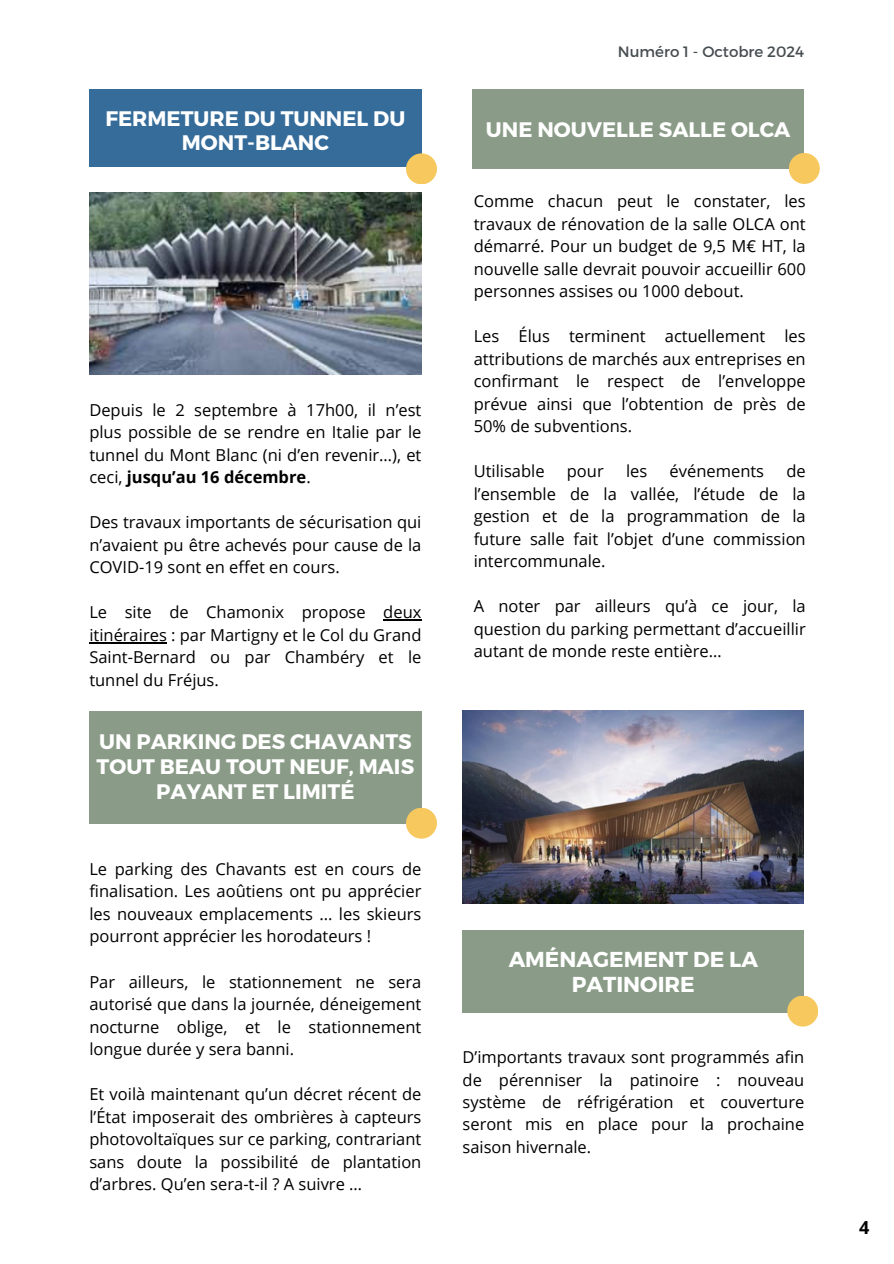
<style>
.page{position:relative;width:894px;height:1264px;background:#fff}
.page>*{position:absolute;margin:0;border:0;box-sizing:border-box;transform-origin:0 0}
.t1{font:700 21.6px/25.5px "Montserrat";color:#fff;text-align:center}
.t2{font:700 21px/24.8px "Montserrat";color:#fff;text-align:center}
.t3{font:700 18px "Open Sans";color:#000}
.t4{font:16.5px/22.5px "Open Sans";color:#000;text-align:justify}
.t5{font:16.35px/22.4px "Open Sans";color:#000;text-align:justify}
.t6{font:15px "Montserrat";color:#464d50}
.s1{font-weight:700}
</style>
<div class="page">
<div style="left:89px;top:89px;width:332px;height:78px;background:#356c9a"></div>
<div style="left:406px;top:153px;width:31px;height:31px;background:#f7c85d;border-radius:50%"></div>
<div style="left:472px;top:89px;width:331px;height:80px;background:#8a9c87"></div>
<div style="left:788px;top:153px;width:31px;height:31px;background:#f7c85d;border-radius:50%"></div>
<img style="left:89px;top:192px;width:332px;height:183px">
<div style="left:462px;top:930px;width:341px;height:82px;background:#8a9c87"></div>
<div style="left:787px;top:995px;width:31px;height:31px;background:#f7c85d;border-radius:50%"></div>
<div style="left:89px;top:711px;width:332px;height:112px;background:#8a9c87"></div>
<div style="left:406px;top:807px;width:31px;height:31px;background:#f7c85d;border-radius:50%"></div>
<img style="left:462px;top:711px;width:341px;height:192px">
<hr style="left:383px;top:619px;width:38px;height:1px;background:#000">
<hr style="left:89px;top:642px;width:78px;height:1px;background:#000">
<p class="t6" style="left:617px;top:42px;width:188px">Numéro 1 - Octobre 2024</p>
<p class="t2" style="left:105px;top:105px;width:301px">FERMETURE DU TUNNEL DU<br>MONT-BLANC</p>
<p class="t2" style="left:486px;top:116px;width:306px">UNE NOUVELLE SALLE OLCA</p>
<p class="t4" style="left:89px;top:398px;width:333px">Depuis le 2 septembre à 17h00, il n’est plus possible de se rendre en Italie par le tunnel du Mont Blanc (ni d’en revenir…), et ceci, <span class="s1">jusqu’au 16 décembre</span>.</p>
<p class="t4" style="left:89px;top:510px;width:333px">Des travaux importants de sécurisation qui n’avaient pu être achevés pour cause de la COVID-19 sont en effet en cours.</p>
<p class="t4" style="left:89px;top:600px;width:333px">Le site de Chamonix propose deux itinéraires : par Martigny et le Col du Grand Saint-Bernard ou par Chambéry et le tunnel du Fréjus.</p>
<p class="t2" style="left:97px;top:728px;width:319px">UN PARKING DES CHAVANTS<br>TOUT BEAU TOUT NEUF, MAIS<br>PAYANT ET LIMITÉ</p>
<p class="t4" style="left:89px;top:857px;width:333px">Le parking des Chavants est en cours de finalisation. Les aoûtiens ont pu apprécier les nouveaux emplacements ... les skieurs pourront apprécier les horodateurs !</p>
<p class="t4" style="left:89px;top:969px;width:333px">Par ailleurs, le stationnement ne sera autorisé que dans la journée, déneigement nocturne oblige, et le stationnement longue durée y sera banni.</p>
<p class="t4" style="left:89px;top:1082px;width:333px">Et voilà maintenant qu’un décret récent de l’État imposerait des ombrières à capteurs photovoltaïques sur ce parking, contrariant sans doute la possibilité de plantation d’arbres. Qu’en sera-t-il ? A suivre …</p>
<p class="t4" style="left:473px;top:189px;width:333px">Comme chacun peut le constater, les travaux de rénovation de la salle OLCA ont démarré. Pour un budget de 9,5 M€ HT, la nouvelle salle devrait pouvoir accueillir 600 personnes assises ou 1000 debout.</p>
<p class="t4" style="left:473px;top:324px;width:333px">Les Élus terminent actuellement les attributions de marchés aux entreprises en confirmant le respect de l’enveloppe prévue ainsi que l’obtention de près de 50% de subventions.</p>
<p class="t4" style="left:473px;top:459px;width:72px">Utilisable</p>
<p class="t4" style="left:566px;top:459px;width:38px">pour</p>
<p class="t4" style="left:626px;top:459px;width:23px">les</p>
<p class="t4" style="left:669px;top:459px;width:96px">événements</p>
<p class="t4" style="left:473px;top:459px;width:333px;text-indent:312px">de l’ensemble de la vallée, l’étude de la gestion et de la programmation de la future salle fait l’objet d’une commission intercommunale.</p>
<p class="t4" style="left:473px;top:594px;width:333px">A noter par ailleurs qu’à ce jour, la question du parking permettant d’accueillir autant de monde reste entière…</p>
<h1 class="t1" style="left:508px;top:945px;width:251px">AMÉNAGEMENT DE LA<br>PATINOIRE</h1>
<p class="t5" style="left:462px;top:1045px;width:343px">D’importants travaux sont programmés afin de pérenniser la patinoire : nouveau système de réfrigération et couverture seront mis en place pour la prochaine saison hivernale.</p>
<p class="t3" style="left:858px;top:1214px;width:12px">4</p>
</div>
